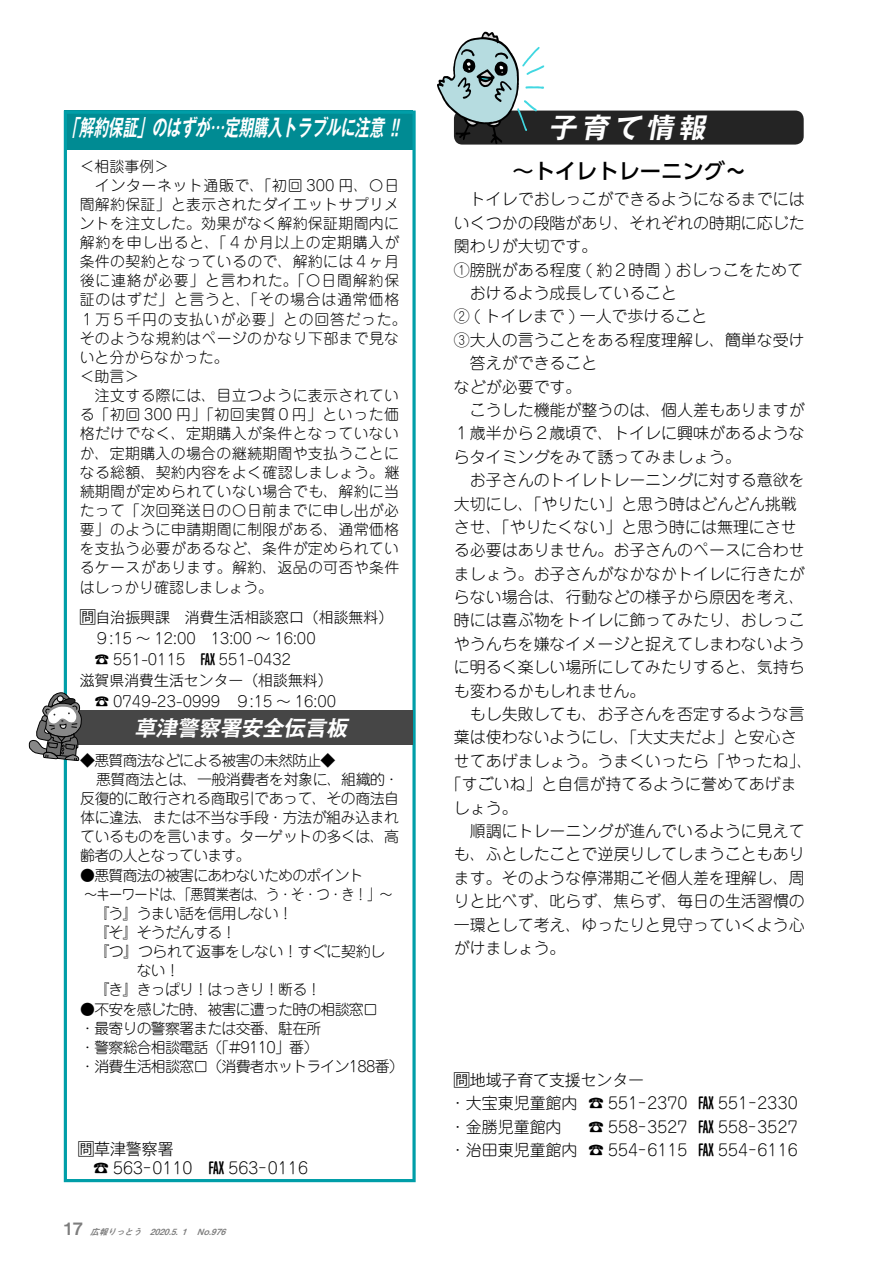
<style>
.page{position:relative;width:893px;height:1263px;background:#fff}
.page>*{position:absolute;margin:0;border:0;box-sizing:border-box;transform-origin:0 0}
.t1{font:italic 700 27.6px "Gothic MB101 Pro De";color:#fff}
.t2{font:italic 700 22.35px "Gothic MB101 Pro De";color:#fff;scale:.65 1}
.t3{font:500 21.3px "UD Shin Go Pro";color:#000}
.t4{font:italic 700 21.3px "Gothic MB101 Pro De";color:#fff}
.t5{font:300 15.9px/23.4px "Jun 101 Pro";color:#000}
.t6{font:300 15.9px "Gothic MB101 Pro";letter-spacing:-.005em;color:#000}
.t7{font:300 14.85px/19.2px "Jun 101 Pro";letter-spacing:.025em;color:#000}
.t8{font:300 14.85px/19.2px "Jun 101 Pro";letter-spacing:-.05em;color:#000}
.t9{font:300 14.85px/21.3px "Jun 101 Pro";color:#000}
.t10{font:300 14.85px "Jun 101 Pro";letter-spacing:-.025em;color:#000}
.t11{font:300 14.85px "Gothic MB101 Pro";color:#000}
.t12{font:300 14.85px "Jun 101 Pro";letter-spacing:-.03em;color:#000}
.t13{font:italic 8.55px "Midashi Go Pro MB31";color:#7d7d7d}
.s1{font-size:15.9px}
.s2{font-family:"Jun 34 Pro";font-weight:500}
.s3{font-style:normal;font-size:16.95px}
.s4{font-family:"Gothic MB101 Pro De";font-weight:700}
</style>
<div class="page">
<div style="left:454px;top:111px;width:350px;height:34px;background:#242424;border-radius:9px"></div>
<svg style="left:437px;top:31px;width:107px;height:113px"></svg>
<div style="left:64px;top:111px;width:348px;height:39px;background:#008b93"></div>
<div style="left:64px;top:111px;width:352px;height:1071px;border:3px solid #009ea8"></div>
<div style="left:63px;top:711px;width:350px;height:34px;background:#464646"></div>
<svg style="left:28px;top:692px;width:54px;height:87px"></svg>
<h2 class="t2" style="left:64px;top:108px;width:529px">「解約保証」のはずが…定期購入トラブルに注意 ‼</h2>
<p class="t7" style="left:80px;top:155px;width:328px">＜相談事例＞<br>　インターネット通販で、「初回 300 円、〇日間解約保証」と表示されたダイエットサプリメントを注文した。効果がなく解約保証期間内に解約を申し出ると、「４か月以上の定期購入が条件の契約となっているので、解約には４ヶ月後に連絡が必要」と言われた。「〇日間解約保証のはずだ」と言うと、「その場合は通常価格<br>１万５千円の支払いが必要」との回答だった。そのような規約はページのかなり下部まで見ないと分からなかった。<br>＜助言＞<br>　注文する際には、目立つように表示されている「初回 300 円」「初回実質０円」といった価格だけでなく、定期購入が条件となっていないか、定期購入の場合の継続期間や支払うことになる総額、契約内容をよく確認しましょう。継続期間が定められていない場合でも、解約に当たって「次回発送日の〇日前までに申し出が必要」のように申請期間に制限がある、通常価格を支払う必要があるなど、条件が定められているケースがあります。解約、返品の可否や条件はしっかり確認しましょう。</p>
<p class="t11" style="left:80px;top:605px;width:315px"><span class="s1">問</span>自治振興課　消費生活相談窓口（相談無料）</p>
<p class="t9" style="left:80px;top:625px;width:237px">　９:15 ～ 12:00　13:00 ～ 16:00　☎ 551-0115　<span class="s2">ＦＡＸ</span> 551-0432</p>
<p class="t11" style="left:80px;top:668px;width:254px">滋賀県消費生活センター（相談無料）</p>
<p class="t9" style="left:80px;top:689px;width:258px">　☎ 0749-23-0999　９:15 ～ 16:00</p>
<h3 class="t4" style="left:135px;top:710px;width:219px">草津警察署安全伝言板</h3>
<p class="t8" style="left:80px;top:749px;width:257px">◆悪質商法などによる被害の未然防止◆</p>
<p class="t12" style="left:96px;top:767px;width:304px">悪質商法とは、一般消費者を対象に、組織的・</p>
<p class="t10" style="left:80px;top:787px;width:320px">反復的に敢行される商取引であって、その商法自</p>
<p class="t10" style="left:80px;top:806px;width:320px">体に違法、または不当な手段・方法が組み込まれ</p>
<p class="t10" style="left:80px;top:825px;width:320px">ているものを言います。ターゲットの多くは、高</p>
<p class="t8" style="left:80px;top:844px;width:172px">齢者の人となっています。</p>
<p class="t8" style="left:80px;top:864px;width:320px">●悪質商法の被害にあわないためのポイント<br>～キーワードは、「悪質業者は、う・そ・つ・き！」～　『う』うまい話を信用しない！<br>　『そ』そうだんする！<br>　『つ』つられて返事をしない！すぐに契約し　</p>
<p class="t8" style="left:80px;top:978px;width:243px">　『き』きっぱり！はっきり！断る！</p>
<p class="t8" style="left:80px;top:998px;width:325px">●不安を感じた時、被害に遭った時の相談窓口<br>・最寄りの警察署または交番、駐在所<br>・警察総合相談電話（「#9110」番）<br>・消費生活相談窓口（消費者ホットライン188番）</p>
<p class="t6" style="left:78px;top:1135px;width:97px">問草津警察署</p>
<p class="t5" style="left:93px;top:1154px;width:216px">☎ 563-0110　<span class="s2">ＦＡＸ</span> 563-0116</p>
<p class="t13" style="left:64px;top:1225px;width:167px"><span class="s3">1 7</span> 広報りっとう　2020.5. １　No.976</p>
<h1 class="t1" style="left:548px;top:105px;width:165px">子育て情報</h1>
<h3 class="t3" style="left:512px;top:154px;width:235px">～トイレトレーニング<span class="s4">～</span></h3>
<p class="t5" style="left:470px;top:186px;width:336px">トイレでおしっこができるようになるまでには</p>
<p class="t5" style="left:454px;top:209px;width:352px">いくつかの段階があり、それぞれの時期に応じた</p>
<p class="t5" style="left:454px;top:233px;width:145px">関わりが大切です。</p>
<p class="t5" style="left:454px;top:256px;width:351px">①膀胱がある程度 ( 約２時間 ) おしっこをためて</p>
<p class="t5" style="left:470px;top:279px;width:209px">おけるよう成長していること</p>
<p class="t5" style="left:454px;top:303px;width:255px">② ( トイレまで ) 一人で歩けること</p>
<p class="t5" style="left:454px;top:326px;width:352px">③大人の言うことをある程度理解し、簡単な受け</p>
<p class="t5" style="left:470px;top:350px;width:129px">答えができること</p>
<p class="t5" style="left:454px;top:373px;width:129px">などが必要です。</p>
<p class="t5" style="left:470px;top:396px;width:336px">こうした機能が整うのは、個人差もありますが</p>
<p class="t5" style="left:454px;top:420px;width:352px">１歳半から２歳頃で、トイレに興味があるような</p>
<p class="t5" style="left:454px;top:443px;width:289px">らタイミングをみて誘ってみましょう。</p>
<p class="t5" style="left:470px;top:467px;width:336px">お子さんのトイレトレーニングに対する意欲を</p>
<p class="t5" style="left:454px;top:490px;width:344px">大切にし、「やりたい」と思う時はどんどん挑戦</p>
<p class="t5" style="left:454px;top:513px;width:344px">させ、「やりたくない」と思う時には無理にさせ</p>
<p class="t5" style="left:454px;top:537px;width:352px">る必要はありません。お子さんのペースに合わせ</p>
<p class="t5" style="left:454px;top:560px;width:352px">ましょう。お子さんがなかなかトイレに行きたが</p>
<p class="t5" style="left:454px;top:583px;width:352px">らない場合は、行動などの様子から原因を考え、</p>
<p class="t5" style="left:454px;top:607px;width:352px">時には喜ぶ物をトイレに飾ってみたり、おしっこ</p>
<p class="t5" style="left:454px;top:630px;width:352px">やうんちを嫌なイメージと捉えてしまわないよう</p>
<p class="t5" style="left:454px;top:654px;width:352px">に明るく楽しい場所にしてみたりすると、気持ち</p>
<p class="t5" style="left:454px;top:677px;width:193px">も変わるかもしれません。</p>
<p class="t5" style="left:470px;top:700px;width:336px">もし失敗しても、お子さんを否定するような言</p>
<p class="t5" style="left:454px;top:724px;width:344px">葉は使わないようにし、「大丈夫だよ」と安心さ</p>
<p class="t5" style="left:454px;top:747px;width:360px">せてあげましょう。うまくいったら「やったね」、</p>
<p class="t5" style="left:446px;top:771px;width:352px">「すごいね」と自信が持てるように誉めてあげま</p>
<p class="t5" style="left:454px;top:794px;width:65px">しょう。</p>
<p class="t5" style="left:470px;top:817px;width:336px">順調にトレーニングが進んでいるように見えて</p>
<p class="t5" style="left:454px;top:841px;width:352px">も、ふとしたことで逆戻りしてしまうこともあり</p>
<p class="t5" style="left:454px;top:864px;width:352px">ます。そのような停滞期こそ個人差を理解し、周</p>
<p class="t5" style="left:454px;top:888px;width:352px">りと比べず、叱らず、焦らず、毎日の生活習慣の</p>
<p class="t5" style="left:454px;top:911px;width:352px">一環として考え、ゆったりと見守っていくよう心</p>
<p class="t5" style="left:454px;top:934px;width:113px">がけましょう。</p>
<p class="t6" style="left:454px;top:1066px;width:192px">問地域子育て支援センター</p>
<p class="t5" style="left:450px;top:1090px;width:349px">・大宝東児童館内 ☎ 551-2370 <span class="s2">ＦＡＸ</span> 551-2330・金勝児童館内</p>
<p class="t5" style="left:450px;top:1113px;width:349px;text-align:right">☎ 558-3527 <span class="s2">ＦＡＸ</span> 558-3527<br>・治田東児童館内 ☎ 554-6115 <span class="s2">ＦＡＸ</span> 554-6116</p>
</div>
